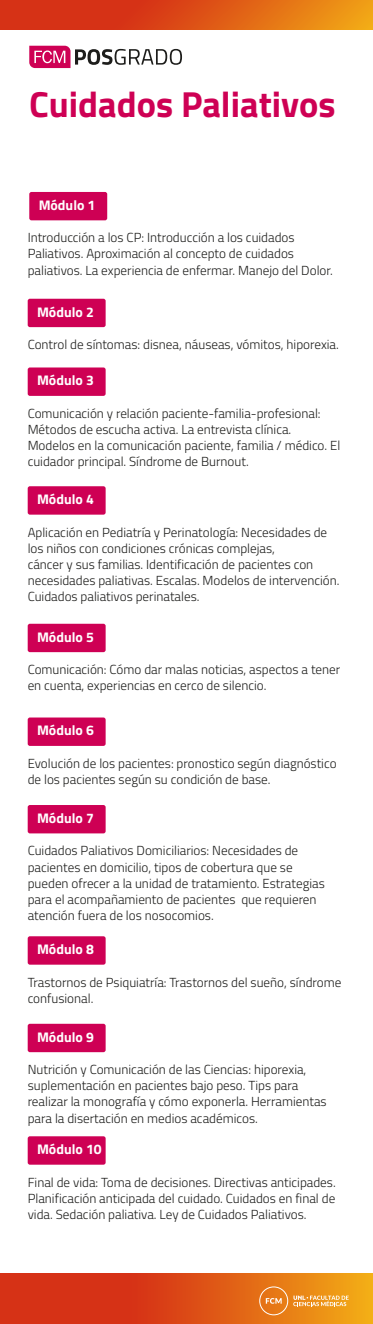
<style>
.page{position:relative;width:373px;height:1324px;background:#fff}
.page>*{position:absolute;margin:0;border:0;box-sizing:border-box;transform-origin:0 0}
.t1{font:700 36.25px "Titillium Web";color:#ce0054}
.t2{font:700 13.94px "Titillium Web";color:#fff}
.t3{font:300 13.12px/16.1px "Titillium Web";color:#1d1d1b}
</style>
<div class="page">
<svg style="left:29px;top:46px;width:153px;height:22px"></svg>
<div style="left:29px;top:192px;width:78px;height:28px;background:#ce0054;border-radius:2px"></div>
<div style="left:28px;top:299px;width:77px;height:28px;background:#ce0054;border-radius:2px"></div>
<div style="left:28px;top:367px;width:77px;height:29px;background:#ce0054;border-radius:2px"></div>
<svg style="left:0;top:1274px;width:372px;height:50px;background:#de5617"></svg>
<svg style="left:293px;top:1296px;width:55px;height:10px"></svg>
<div style="left:259px;top:1287px;width:28px;height:28px;border:1px solid #fff;border-radius:50%"></div>
<svg style="left:265px;top:1298px;width:16px;height:6px"></svg>
<svg style="left:0;top:0;width:372px;height:30px;background:#de5616"></svg>
<div style="left:28px;top:486px;width:77px;height:29px;background:#ce0054;border-radius:2px"></div>
<div style="left:28px;top:624px;width:77px;height:28px;background:#ce0054;border-radius:2px"></div>
<div style="left:28px;top:717px;width:77px;height:29px;background:#ce0054;border-radius:2px"></div>
<div style="left:28px;top:805px;width:77px;height:28px;background:#ce0054;border-radius:2px"></div>
<div style="left:28px;top:936px;width:77px;height:29px;background:#ce0054;border-radius:2px"></div>
<div style="left:28px;top:1024px;width:77px;height:28px;background:#ce0054;border-radius:2px"></div>
<div style="left:28px;top:1136px;width:77px;height:29px;background:#ce0054;border-radius:2px"></div>
<h1 class="t1" style="left:29px;top:77px;width:307px">Cuidados Paliativos</h1>
<p class="t2" style="left:39px;top:194px;width:58px">Módulo 1</p>
<p class="t3" style="left:28px;top:229px;width:306px">Introducción a los CP: Introducción a los cuidados<br>Paliativos. Aproximación al concepto de cuidados paliativos. La experiencia de enfermar. Manejo del Dolor.</p>
<p class="t2" style="left:37px;top:301px;width:58px">Módulo 2</p>
<p class="t3" style="left:28px;top:336px;width:312px">Control de síntomas: disnea, náuseas, vómitos, hiporexia.</p>
<p class="t2" style="left:37px;top:370px;width:58px">Módulo 3</p>
<p class="t3" style="left:28px;top:405px;width:313px">Comunicación y relación paciente-familia-profesional:<br>Métodos de escucha activa. La entrevista clínica.<br>Modelos en la comunicación paciente, familia / médico. El cuidador principal. Síndrome de Burnout.</p>
<p class="t2" style="left:37px;top:489px;width:58px">Módulo 4</p>
<p class="t3" style="left:28px;top:523px;width:313px">Aplicación en Pediatría y Perinatología: Necesidades de los niños con condiciones crónicas complejas,<br>cáncer y sus familias. Identificación de pacientes con necesidades paliativas. Escalas. Modelos de intervención.<br>Cuidados paliativos perinatales.</p>
<p class="t2" style="left:37px;top:626px;width:58px">Módulo 5</p>
<p class="t3" style="left:28px;top:661px;width:313px">Comunicación: Cómo dar malas noticias, aspectos a tener en cuenta, experiencias en cerco de silencio.</p>
<p class="t2" style="left:37px;top:720px;width:58px">Módulo 6</p>
<p class="t3" style="left:28px;top:755px;width:310px">Evolución de los pacientes: pronostico según diagnóstico de los pacientes según su condición de base.</p>
<p class="t2" style="left:37px;top:807px;width:58px">Módulo 7</p>
<p class="t3" style="left:28px;top:842px;width:298px">Cuidados Paliativos Domiciliarios: Necesidades de pacientes en domicilio, tipos de cobertura que se pueden ofrecer a la unidad de tratamiento. Estrategias para el acompañamiento de pacientes que requieren atención fuera de los nosocomios.</p>
<p class="t2" style="left:37px;top:939px;width:58px">Módulo 8</p>
<p class="t3" style="left:28px;top:973px;width:314px">Trastornos de Psiquiatría: Trastornos del sueño, síndrome confusional.</p>
<p class="t2" style="left:37px;top:1026px;width:58px">Módulo 9</p>
<p class="t3" style="left:28px;top:1061px;width:300px">Nutrición y Comunicación de las Ciencias: hiporexia, suplementación en pacientes bajo peso. Tips para realizar la monografía y cómo exponerla. Herramientas para la disertación en medios académicos.</p>
<p class="t2" style="left:37px;top:1139px;width:66px">Módulo 10</p>
<p class="t3" style="left:28px;top:1173px;width:309px;text-align:justify">Final de vida: Toma de decisiones. Directivas anticipades.<br>Planificación anticipada del cuidado. Cuidados en final de vida. Sedación paliativa. Ley de Cuidados Paliativos.</p>
</div>
